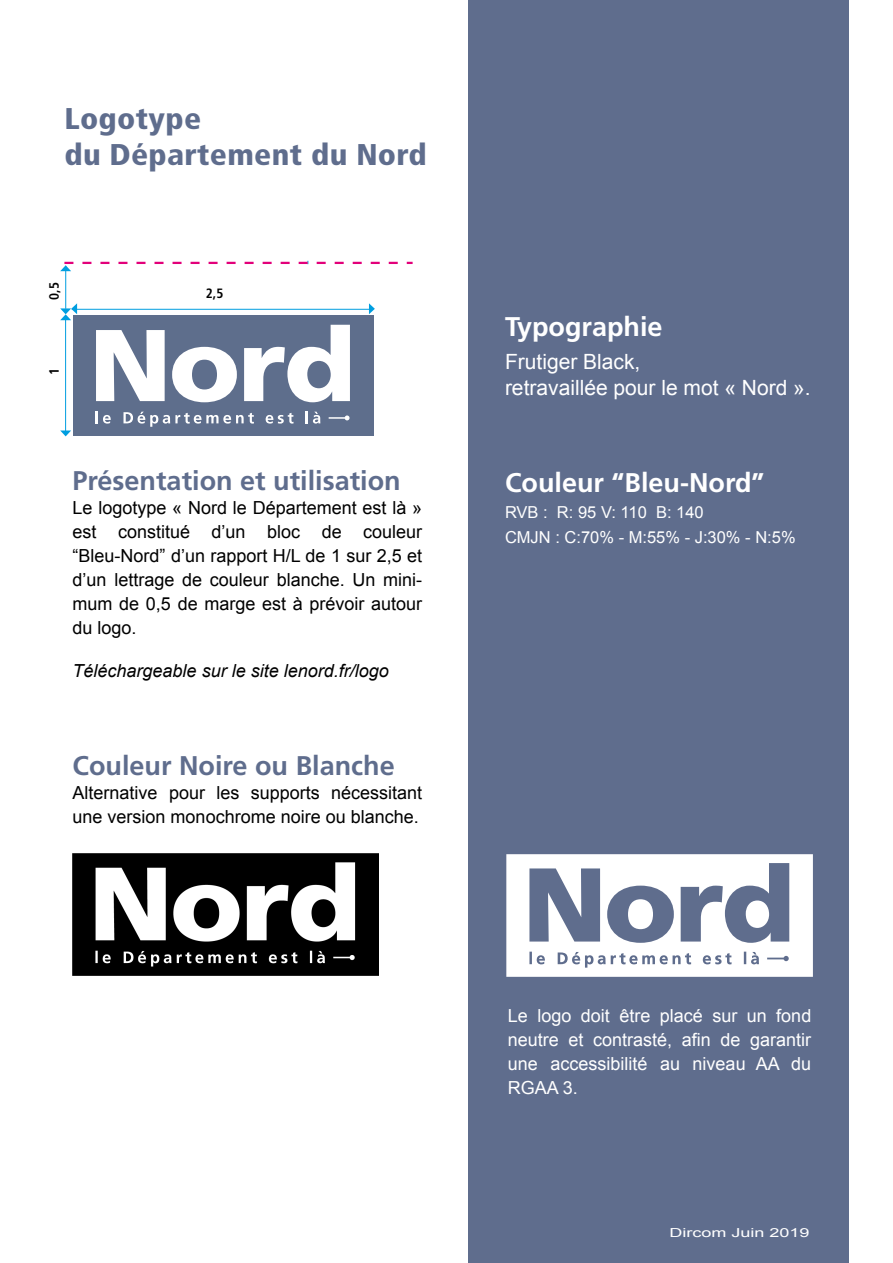
<style>
.page{position:relative;width:893px;height:1263px;background:#fff}
.page>*{position:absolute;margin:0;border:0;box-sizing:border-box;transform-origin:0 0}
.t1{font:900 condensed 30px/36px "Frutiger LT Std";letter-spacing:.01em;color:#5f6d8d;scale:1.06 1}
.t2{font:700 27px "Frutiger LT Std";color:#5f6d8d}
.t3{font:700 27px "Frutiger LT Std";color:#fff}
.t4{font:21px/25.5px "Arial";color:#fff}
.t5{font:18px/24px "Arial";color:#000;text-align:justify}
.t6{font:18px/24px "Arial";color:#fff;text-align:justify}
.t7{font:italic 18px "Arial";color:#000}
.t8{font:16.5px/25.5px "Arial";color:#fff}
.t9{font:700 condensed 13.5px "Frutiger LT Std";color:#000}
.t10{font:12.45px "Arial";color:#fff;scale:1.45 1}
</style>
<div class="page">
<div style="left:469px;top:0;width:380px;height:1263px;background:#5f6d8d"></div>
<hr style="left:65px;top:317px;width:1px;height:117px;background:#009ee0">
<svg style="left:60px;top:430px;width:11px;height:6px"></svg>
<hr style="left:65px;top:266px;width:1px;height:43px;background:#009ee0">
<hr style="left:72px;top:309px;width:301px;height:1px;background:#009ee0">
<svg style="left:60px;top:303px;width:17px;height:17px"></svg>
<svg style="left:369px;top:303px;width:6px;height:11px"></svg>
<svg style="left:60px;top:261px;width:353px;height:10px"></svg>
<img style="left:73px;top:853px;width:305px;height:123px">
<svg style="left:506px;top:854px;width:307px;height:123px"></svg>
<div style="left:73px;top:316px;width:300px;height:120px;background:#5e6e8c"></div>
<svg style="left:96px;top:325px;width:254px;height:102px"></svg>
<h1 class="t1" style="left:64px;top:100px;width:343px">Logotype<br>du Département du Nord</h1>
<p class="t9" style="left:46px;top:300px;width:19px;rotate:-90deg">0,5</p>
<p class="t9" style="left:46px;top:375px;width:9px;rotate:-90deg">1</p>
<p class="t9" style="left:206px;top:285px;width:19px">2,5</p>
<h2 class="t2" style="left:73px;top:464px;width:330px">Présentation et utilisation</h2>
<p class="t5" style="left:73px;top:495px;width:351px">Le logotype « Nord le Département est là » est constitué d’un bloc de couleur “Bleu-Nord” d’un rapport H/L de 1 sur 2,5 et d’un lettrage de couleur blanche. Un mini&shy;mum de 0,5 de marge est à prévoir autour du logo.</p>
<p class="t7" style="left:73px;top:659px;width:318px">Téléchargeable sur le site lenord.fr/logo</p>
<h2 class="t2" style="left:73px;top:749px;width:324px">Couleur Noire ou Blanche</h2>
<p class="t5" style="left:73px;top:780px;width:351px">Alternative pour les supports nécessitant une version monochrome noire ou blanche.</p>
<h2 class="t3" style="left:505px;top:311px;width:159px">Typographie</h2>
<p class="t4" style="left:505px;top:349px;width:307px">Frutiger Black,<br>retravaillée pour le mot « Nord ».</p>
<h2 class="t3" style="left:505px;top:467px;width:261px">Couleur “Bleu-Nord”</h2>
<p class="t8" style="left:505px;top:499px;width:292px">RVB : R: 95 V: 110 B: 140<br>CMJN : C:70% - M:55% - J:30% - N:5%</p>
<p class="t6" style="left:508px;top:1004px;width:305px">Le logo doit être placé sur un fond neutre et contrasté, afin de garantir une accessibilité au niveau AA du RGAA 3.</p>
<p class="t10" style="left:669px;top:1224px;width:98px">Dircom Juin 2019</p>
</div>
